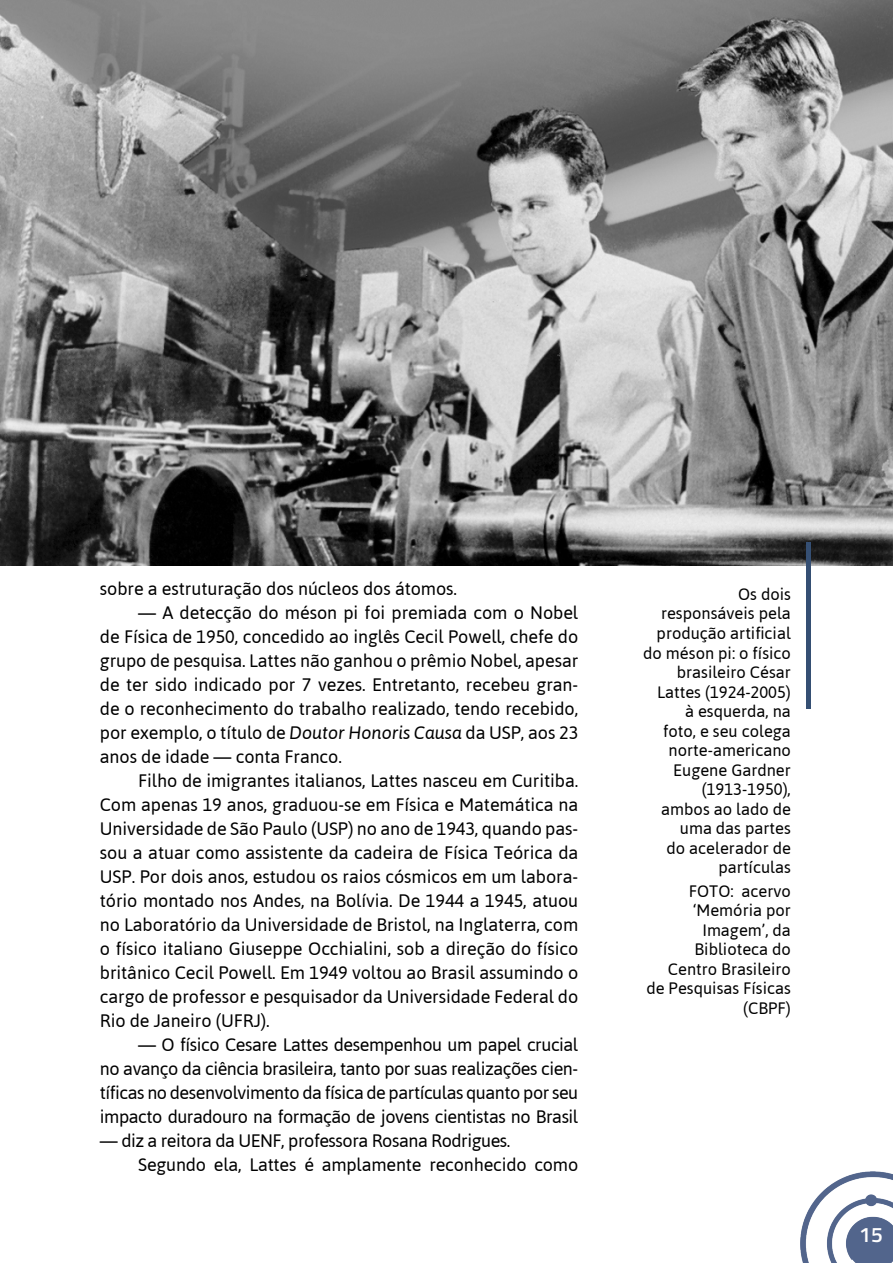
<style>
.page{position:relative;width:893px;height:1263px;background:#fff}
.page>*{position:absolute;margin:0;border:0;box-sizing:border-box;transform-origin:0 0}
.t1{font:600 21px "Titillium Web";color:#fff}
.t2{font:18px/24px "Asap";letter-spacing:-.005em;color:#000;text-align:justify}
.t3{font:16.5px/19.5px "Asap";color:#000;text-align:right}
.s1{font-style:italic}
</style>
<div class="page">
<img style="left:801px;top:1171px;width:92px;height:92px">
<img style="left:0;top:0;width:893px;height:566px">
<div style="left:806px;top:542px;width:5px;height:166px;background:#354f73"></div>
<p class="t2" style="left:100px;top:576px;width:359px">sobre a estruturação dos núcleos dos átomos.</p>
<p class="t2" style="left:100px;top:600px;width:480px;text-indent:38px">— A detecção do méson pi foi premiada com o Nobel de Física de 1950, concedido ao inglês Cecil Powell, chefe do grupo de pesquisa. Lattes não ganhou o prêmio Nobel, apesar de ter sido indicado por 7 vezes. Entretanto, recebeu gran&shy;de o reconhecimento do trabalho realizado, tendo recebido, por exemplo, o título de <span class="s1">Doutor Honoris Causa</span> da USP, aos 23 anos de idade — conta Franco.</p>
<p class="t2" style="left:100px;top:768px;width:480px;text-indent:38px">Filho de imigrantes italianos, Lattes nasceu em Curitiba.<br>Com apenas 19 anos, graduou-se em Física e Matemática na Universidade de São Paulo (USP) no ano de 1943, quando pas&shy;sou a atuar como assistente da cadeira de Física Teórica da USP. Por dois anos, estudou os raios cósmicos em um labora&shy;tório montado nos Andes, na Bolívia. De 1944 a 1945, atuou no Laboratório da Universidade de Bristol, na Inglaterra, com o físico italiano Giuseppe Occhialini, sob a direção do físico britânico Cecil Powell. Em 1949 voltou ao Brasil assumindo o cargo de professor e pesquisador da Universidade Federal do Rio de Janeiro (UFRJ).</p>
<p class="t2" style="left:100px;top:1032px;width:480px;text-indent:38px">— O físico Cesare Lattes desempenhou um papel crucial no avanço da ciência brasileira, tanto por suas realizações cien&shy;tíficas no desenvolvimento da física de partículas quanto por seu impacto duradouro na formação de jovens cientistas no Brasil</p>
<p class="t2" style="left:138px;top:1128px;width:442px;text-indent:-38px">— diz a reitora da UENF, professora Rosana Rodrigues.<br>Segundo ela, Lattes é amplamente reconhecido como</p>
<p class="t3" style="left:643px;top:584px;width:149px">Os dois responsáveis pela produção artificial do méson pi: o físico brasileiro César<br>Lattes (1924-2005)<br>à esquerda, na<br>foto, e seu colega norte-americano<br>Eugene Gardner (1913-1950),<br>ambos ao lado de uma das partes<br>do acelerador de partículas</p>
<p class="t3" style="left:646px;top:881px;width:146px">FOTO: acervo ‘Memória por<br>Imagem’, da<br>Biblioteca do<br>Centro Brasileiro de Pesquisas Físicas (CBPF)</p>
<p class="t1" style="left:859px;top:1219px;width:25px">15</p>
</div>
